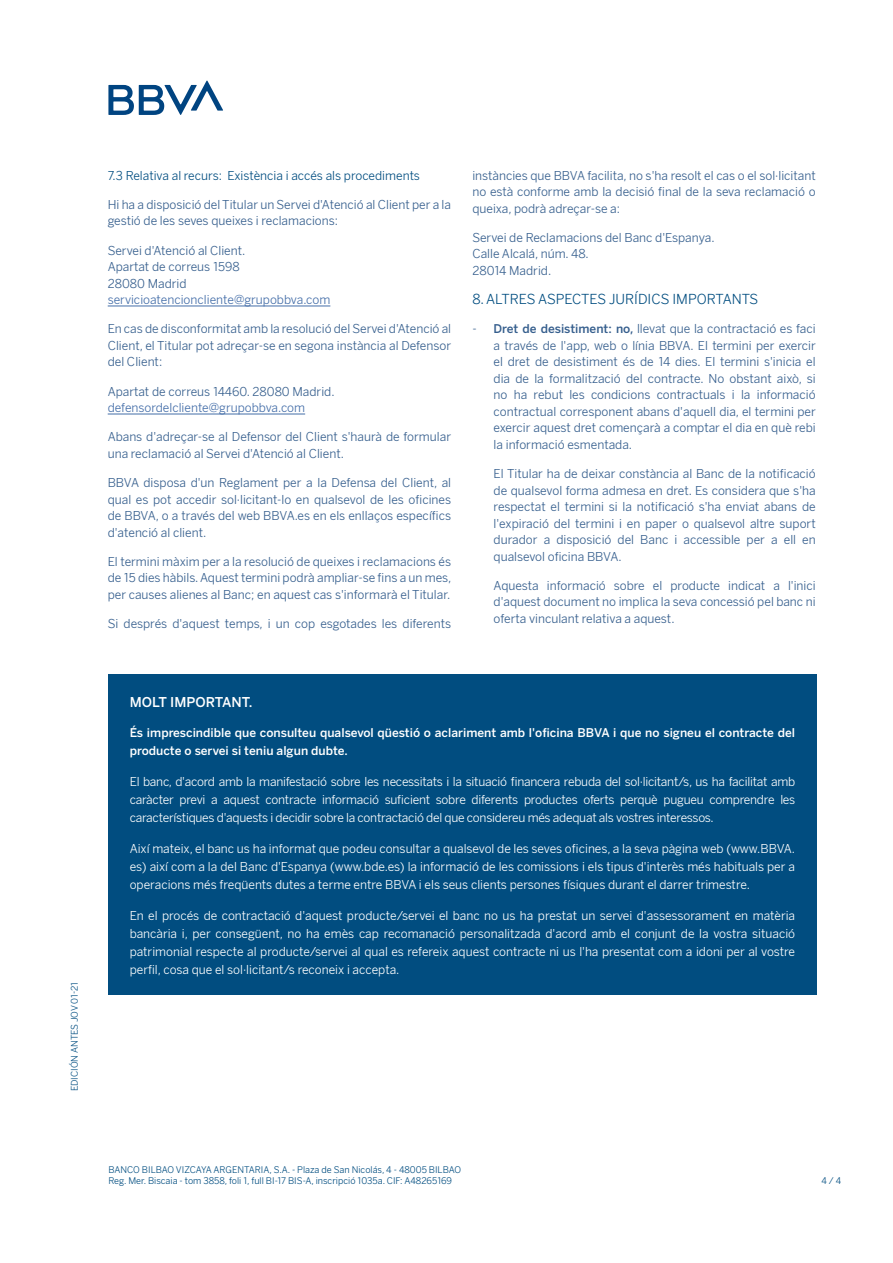
<style>
.page{position:relative;width:893px;height:1263px;background:#fff}
.page>*{position:absolute;margin:0;border:0;box-sizing:border-box;transform-origin:0 0}
.t1{font:13.5px "BBVA Benton Sans";color:#014d80}
.t2{font:500 13.5px "Benton Sans BBVA";color:#fff}
.t3{font:12px/16.5px "BBVA Benton Sans";color:#355e8d;text-align:justify}
.t4{font:12px/18px "BBVA Benton Sans";letter-spacing:-.01em;color:#fff;text-align:justify}
.t5{font:500 12px/18px "Benton Sans BBVA";color:#fff}
.t6{font:12px "BBVA Benton Sans";color:#014d80}
.t7{font:9px/10.8px "BBVA Benton Sans";color:#014d80}
.s1{color:#436da8}
.s2{font-family:"Benton Sans BBVA";font-weight:500}
</style>
<div class="page">
<svg style="left:108px;top:80px;width:115px;height:35px"></svg>
<hr style="left:108px;top:306px;width:222px;height:1px;background:#436da8">
<hr style="left:108px;top:414px;width:197px;height:1px;background:#436da8">
<div style="left:108px;top:675px;width:708px;height:320px;background:#014d80"></div>
<p class="t7" style="left:69px;top:1091px;width:111px;rotate:-90deg">EDICIÓN ANTES JOV 01-21</p>
<p class="t6" style="left:108px;top:168px;width:314px">7.3 Relativa al recurs: Existència i accés als procediments</p>
<p class="t3" style="left:108px;top:196px;width:345px">Hi ha a disposició del Titular un Servei d'Atenció al Client per a la gestió de les seves queixes i reclamacions:</p>
<p class="t3" style="left:108px;top:242px;width:224px;text-align:left">Servei d'Atenció al Client.<br>Apartat de correus 1598<br>28080 Madrid <span class="s1">servicioatencioncliente@grupobbva.com</span></p>
<p class="t3" style="left:108px;top:321px;width:345px">En cas de disconformitat amb la resolució del Servei d'Atenció al Client, el Titular pot adreçar-se en segona instància al Defensor del Client:</p>
<p class="t3" style="left:108px;top:383px;width:228px">Apartat de correus 14460. 28080 Madrid. <span class="s1">defensordelcliente@grupobbva.com</span></p>
<p class="t3" style="left:108px;top:429px;width:345px">Abans d'adreçar-se al Defensor del Client s'haurà de formular una reclamació al Servei d'Atenció al Client.</p>
<p class="t3" style="left:108px;top:475px;width:345px">BBVA disposa d'un Reglament per a la Defensa del Client, al qual es pot accedir sol·licitant-lo en qualsevol de les oficines de BBVA, o a través del web BBVA.es en els enllaços específics d'atenció al client.</p>
<p class="t3" style="left:108px;top:553px;width:345px">El termini màxim per a la resolució de queixes i reclamacions és de 15 dies hàbils. Aquest termini podrà ampliar-se fins a un mes, per causes alienes al Banc; en aquest cas s'informarà el Titular.</p>
<p class="t3" style="left:108px;top:616px;width:345px">Si després d'aquest temps, i un cop esgotades les diferents</p>
<p class="t3" style="left:472px;top:167px;width:345px">instàncies que BBVA facilita, no s'ha resolt el cas o el sol·licitant no està conforme amb la decisió final de la seva reclamació o queixa, podrà adreçar-se a:</p>
<p class="t3" style="left:472px;top:229px;width:244px;text-align:left">Servei de Reclamacions del Banc d'Espanya.<br>Calle Alcalá, núm. 48.<br>28014 Madrid.</p>
<p class="t1" style="left:472px;top:291px;width:287px">8. ALTRES ASPECTES JURÍDICS IMPORTANTS</p>
<p class="t3" style="left:494px;top:321px;width:324px;text-indent:-21px">- <span class="s2">Dret de desistiment: no,</span> llevat que la contractació es faci a través de l'app, web o línia BBVA. El termini per exercir el dret de desistiment és de 14 dies. El termini s'inicia el dia de la formalització del contracte. No obstant això, si no ha rebut les condicions contractuals i la informació contractual corresponent abans d'aquell dia, el termini per exercir aquest dret començarà a comptar el dia en què rebi la informació esmentada.</p>
<p class="t3" style="left:494px;top:466px;width:324px">El Titular ha de deixar constància al Banc de la notificació de qualsevol forma admesa en dret. Es considera que s'ha respectat el termini si la notificació s'ha enviat abans de l'expiració del termini i en paper o qualsevol altre suport durador a disposició del Banc i accessible per a ell en qualsevol oficina BBVA.</p>
<p class="t3" style="left:494px;top:577px;width:324px">Aquesta informació sobre el producte indicat a l'inici d'aquest document no implica la seva concessió pel banc ni oferta vinculant relativa a aquest.</p>
<p class="t2" style="left:130px;top:693px;width:124px">MOLT IMPORTANT.</p>
<p class="t5" style="left:130px;top:724px;width:667px">És imprescindible que consulteu qualsevol qüestió o aclariment amb l'oficina BBVA i que no signeu el contracte del producte o servei si teniu algun dubte.</p>
<p class="t4" style="left:130px;top:773px;width:667px">El banc, d'acord amb la manifestació sobre les necessitats i la situació financera rebuda del sol·licitant/s, us ha facilitat amb caràcter previ a aquest contracte informació suficient sobre diferents productes oferts perquè pugueu comprendre les característiques d'aquests i decidir sobre la contractació del que considereu més adequat als vostres interessos.</p>
<p class="t4" style="left:130px;top:839px;width:667px">Així mateix, el banc us ha informat que podeu consultar a qualsevol de les seves oficines, a la seva pàgina web (www.BBVA. es) així com a la del Banc d'Espanya (www.bde.es) la informació de les comissions i els tipus d'interès més habituals per a operacions més freqüents dutes a terme entre BBVA i els seus clients persones físiques durant el darrer trimestre.</p>
<p class="t4" style="left:130px;top:906px;width:667px">En el procés de contractació d'aquest producte/servei el banc no us ha prestat un servei d'assessorament en matèria bancària i, per consegüent, no ha emès cap recomanació personalitzada d'acord amb el conjunt de la vostra situació patrimonial respecte al producte/servei al qual es refereix aquest contracte ni us l'ha presentat com a idoni per al vostre perfil, cosa que el sol·licitant/s reconeix i accepta.</p>
<p class="t7" style="left:108px;top:1164px;width:354px">BANCO BILBAO VIZCAYA ARGENTARIA, S.A. - Plaza de San Nicolás, 4 - 48005 BILBAO<br>Reg. Mer. Biscaia - tom 3858, foli 1, full BI-17 BIS-A, inscripció 1035a. CIF: A48265169</p>
<p class="t7" style="left:821px;top:1175px;width:21px">4 / 4</p>
</div>
